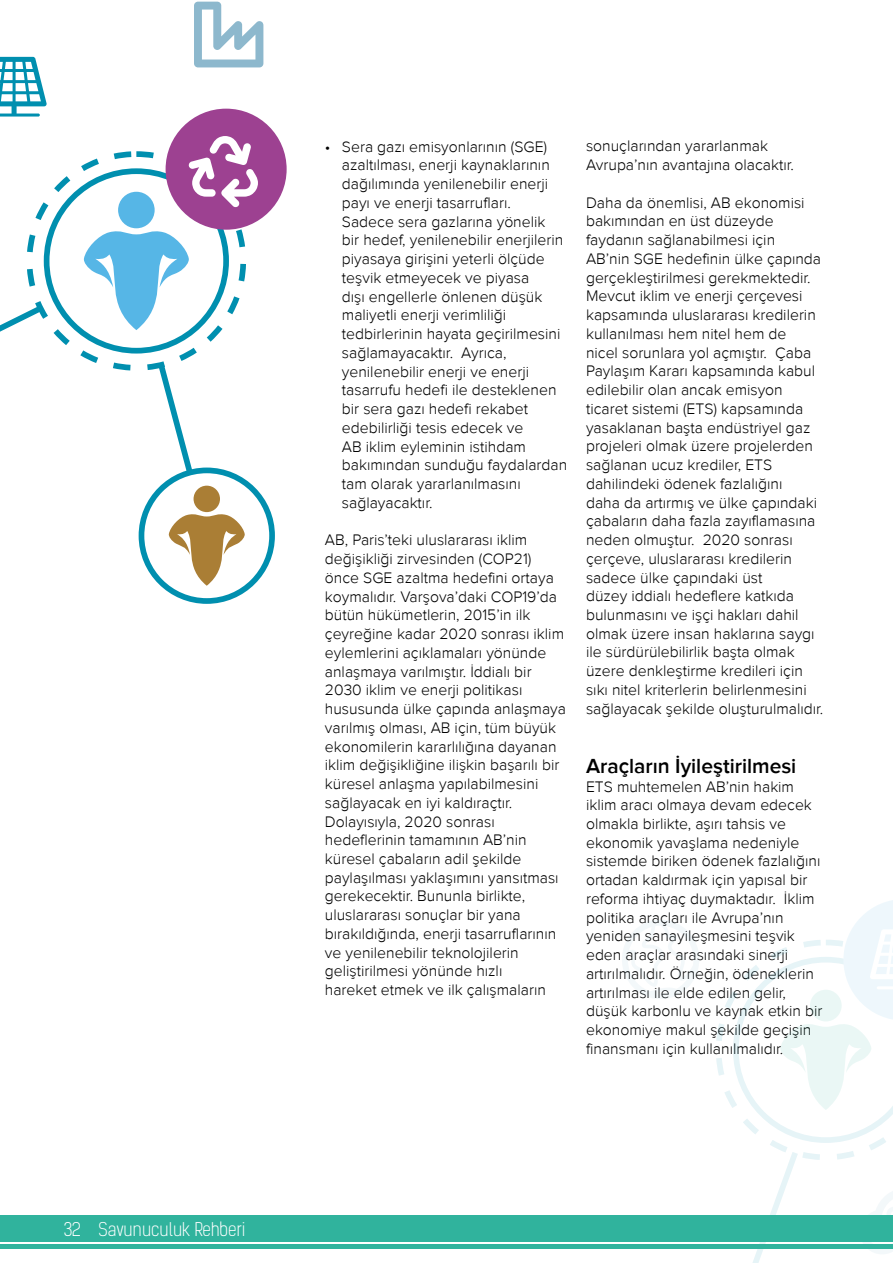
<style>
.page{position:relative;width:893px;height:1263px;background:#fff}
.page>*{position:absolute;margin:0;border:0;box-sizing:border-box;transform-origin:0 0}
.t1{font:600 21px "Proxima Nova";color:#000}
.t2{font:300 18px "Kelson Sans";color:#fff}
.t3{font:300 15.75px/18.8px "Proxima Nova";color:#000}
</style>
<div class="page">
<svg style="left:80px;top:354px;width:115px;height:16px"></svg>
<svg style="left:139px;top:364px;width:136px;height:240px"></svg>
<div style="left:166px;top:109px;width:121px;height:121px;background:#9d4191;border-radius:50%"></div>
<svg style="left:0;top:136px;width:258px;height:218px"></svg>
<svg style="left:0;top:57px;width:47px;height:60px"></svg>
<svg style="left:194px;top:1px;width:69px;height:66px"></svg>
<svg style="left:716px;top:900px;width:177px;height:363px"></svg>
<svg style="left:622px;top:920px;width:77px;height:79px"></svg>
<div style="left:0;top:1215px;width:893px;height:27px;background:#30b39d"></div>
<hr style="left:0;top:1244px;width:893px;height:4px;background:#30b39d">
<p class="t2" style="left:64px;top:1218px;width:183px">32 Savunuculuk Rehberi</p>
<p class="t3" style="left:342px;top:137px;width:227px;text-indent:-17px">• Sera gazı emisyonlarının (SGE) azaltılması, enerji kaynaklarının dağılımında yenilenebilir enerji payı ve enerji tasarrufları.<br>Sadece sera gazlarına yönelik<br>bir hedef, yenilenebilir enerjilerin piyasaya girişini yeterli ölçüde teşvik etmeyecek ve piyasa<br>dışı engellerle önlenen düşük maliyetli enerji verimliliği tedbirlerinin hayata geçirilmesini sağlamayacaktır. Ayrıca, yenilenebilir enerji ve enerji tasarrufu hedefi ile desteklenen bir sera gazı hedefi rekabet edebilirliği tesis edecek ve<br>AB iklim eyleminin istihdam bakımından sunduğu faydalardan tam olarak yararlanılmasını sağlayacaktır.</p>
<p class="t3" style="left:325px;top:531px;width:243px">AB, Paris’teki uluslararası iklim değişikliği zirvesinden (COP21) önce SGE azaltma hedefini ortaya koymalıdır. Varşova’daki COP19’da bütün hükümetlerin, 2015’in ilk çeyreğine kadar 2020 sonrası iklim eylemlerini açıklamaları yönünde anlaşmaya varılmıştır. İddialı bir 2030 iklim ve enerji politikası hususunda ülke çapında anlaşmaya varılmış olması, AB için, tüm büyük ekonomilerin kararlılığına dayanan iklim değişikliğine ilişkin başarılı bir küresel anlaşma yapılabilmesini sağlayacak en iyi kaldıraçtır.<br>Dolayısıyla, 2020 sonrası hedeflerinin tamamının AB’nin küresel çabaların adil şekilde paylaşılması yaklaşımını yansıtması gerekecektir. Bununla birlikte, uluslararası sonuçlar bir yana bırakıldığında, enerji tasarruflarının ve yenilenebilir teknolojilerin geliştirilmesi yönünde hızlı<br>hareket etmek ve ilk çalışmaların</p>
<p class="t3" style="left:586px;top:137px;width:209px">sonuçlarından yararlanmak<br>Avrupa’nın avantajına olacaktır.</p>
<p class="t3" style="left:586px;top:193px;width:239px">Daha da önemlisi, AB ekonomisi bakımından en üst düzeyde faydanın sağlanabilmesi için<br>AB’nin SGE hedefinin ülke çapında gerçekleştirilmesi gerekmektedir.<br>Mevcut iklim ve enerji çerçevesi kapsamında uluslararası kredilerin kullanılması hem nitel hem de<br>nicel sorunlara yol açmıştır. Çaba Paylaşım Kararı kapsamında kabul edilebilir olan ancak emisyon ticaret sistemi (ETS) kapsamında yasaklanan başta endüstriyel gaz projeleri olmak üzere projelerden sağlanan ucuz krediler, ETS dahilindeki ödenek fazlalığını<br>daha da artırmış ve ülke çapındaki çabaların daha fazla zayıflamasına neden olmuştur. 2020 sonrası çerçeve, uluslararası kredilerin sadece ülke çapındaki üst<br>düzey iddialı hedeflere katkıda bulunmasını ve işçi hakları dahil olmak üzere insan haklarına saygı ile sürdürülebilirlik başta olmak üzere denkleştirme kredileri için sıkı nitel kriterlerin belirlenmesini sağlayacak şekilde oluşturulmalıdır.</p>
<h1 class="t1" style="left:586px;top:754px;width:212px">Araçların İyileştirilmesi</h1>
<p class="t3" style="left:586px;top:777px;width:238px">ETS muhtemelen AB’nin hakim iklim aracı olmaya devam edecek olmakla birlikte, aşırı tahsis ve ekonomik yavaşlama nedeniyle sistemde biriken ödenek fazlalığını ortadan kaldırmak için yapısal bir reforma ihtiyaç duymaktadır. İklim politika araçları ile Avrupa’nın yeniden sanayileşmesini teşvik eden araçlar arasındaki sinerji artırılmalıdır. Örneğin, ödeneklerin artırılması ile elde edilen gelir, düşük karbonlu ve kaynak etkin bir ekonomiye makul şekilde geçişin finansmanı için kullanılmalıdır.</p>
</div>
